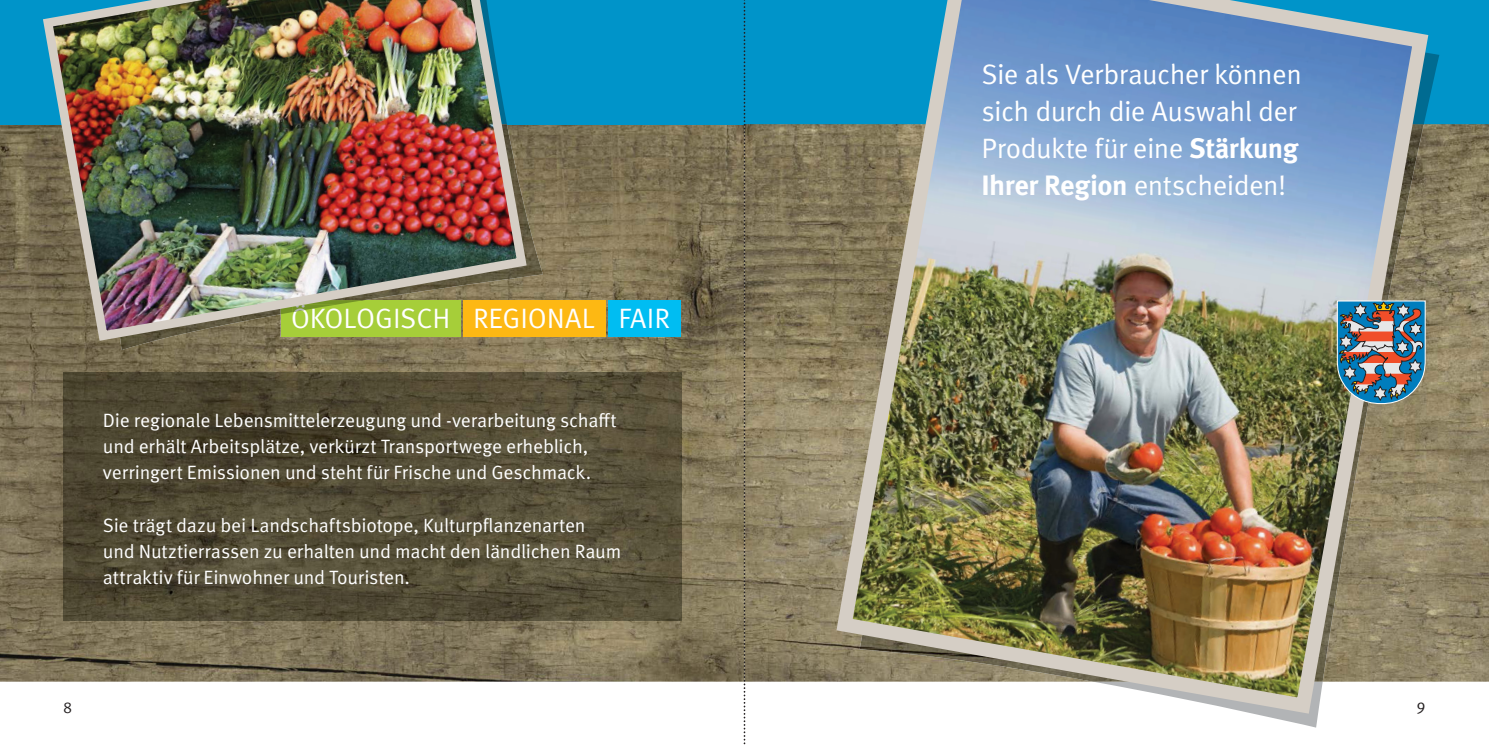
<style>
.page{position:relative;width:1489px;height:745px;background:#fff}
.page>*{position:absolute;margin:0;border:0;box-sizing:border-box;transform-origin:0 0}
.t1{font:28px/36.8px "Meta Pro";letter-spacing:-.02em;color:#fff}
.t2{font:28px "Meta Pro";color:#fff}
.t3{font:19.25px/26.2px "Meta Pro";letter-spacing:-.01em;color:#fff}
.t4{font:15.75px "Meta Pro";color:#231f20}
.s1{color:#b2b4b6}
.s2{font-weight:700}
</style>
<div class="page">
<img style="left:0;top:124px;width:1488px;height:557px">
<div style="left:0;top:0;width:1488px;height:124px;background:#0094c9"></div>
<svg style="left:743px;top:0;width:2px;height:744px"></svg>
<div style="left:463px;top:300px;width:143px;height:37px;background:#fdb813"></div>
<div style="left:608px;top:300px;width:73px;height:37px;background:#00bdf2"></div>
<img style="left:95px;top:124px;width:448px;height:226px">
<img style="left:63px;top:372px;width:618px;height:248px">
<img style="left:38px;top:0;width:493px;height:345px">
<img style="left:828px;top:0;width:608px;height:721px">
<svg style="left:1336px;top:300px;width:89px;height:104px;background:#6a7f8d"></svg>
<h1 class="t2" style="left:291px;top:308px;width:161px"><span class="s1">ÖKO</span>LOGISCH</h1>
<h1 class="t2" style="left:473px;top:308px;width:198px">REGIONAL FAIR</h1>
<p class="t3" style="left:103px;top:408px;width:515px">Die regionale Lebensmittelerzeugung und -verarbeitung schafft und erhält Arbeitsplätze, verkürzt Transportwege erheblich, verringert Emissionen und steht für Frische und Geschmack.</p>
<p class="t3" style="left:103px;top:513px;width:520px">Sie trägt dazu bei Landschaftsbiotope, Kulturpflanzenarten und Nutztierrassen zu erhalten und macht den ländlichen Raum attraktiv für Einwohner und Touristen.</p>
<h1 class="t1" style="left:981px;top:58px;width:322px">Sie als Verbraucher können sich durch die Auswahl der<br>Produkte für eine <span class="s2">Stärkung<br>Ihrer Region</span> entscheiden!</h1>
<p class="t4" style="left:63px;top:701px;width:11px">8</p>
<p class="t4" style="left:1416px;top:701px;width:11px">9</p>
</div>
